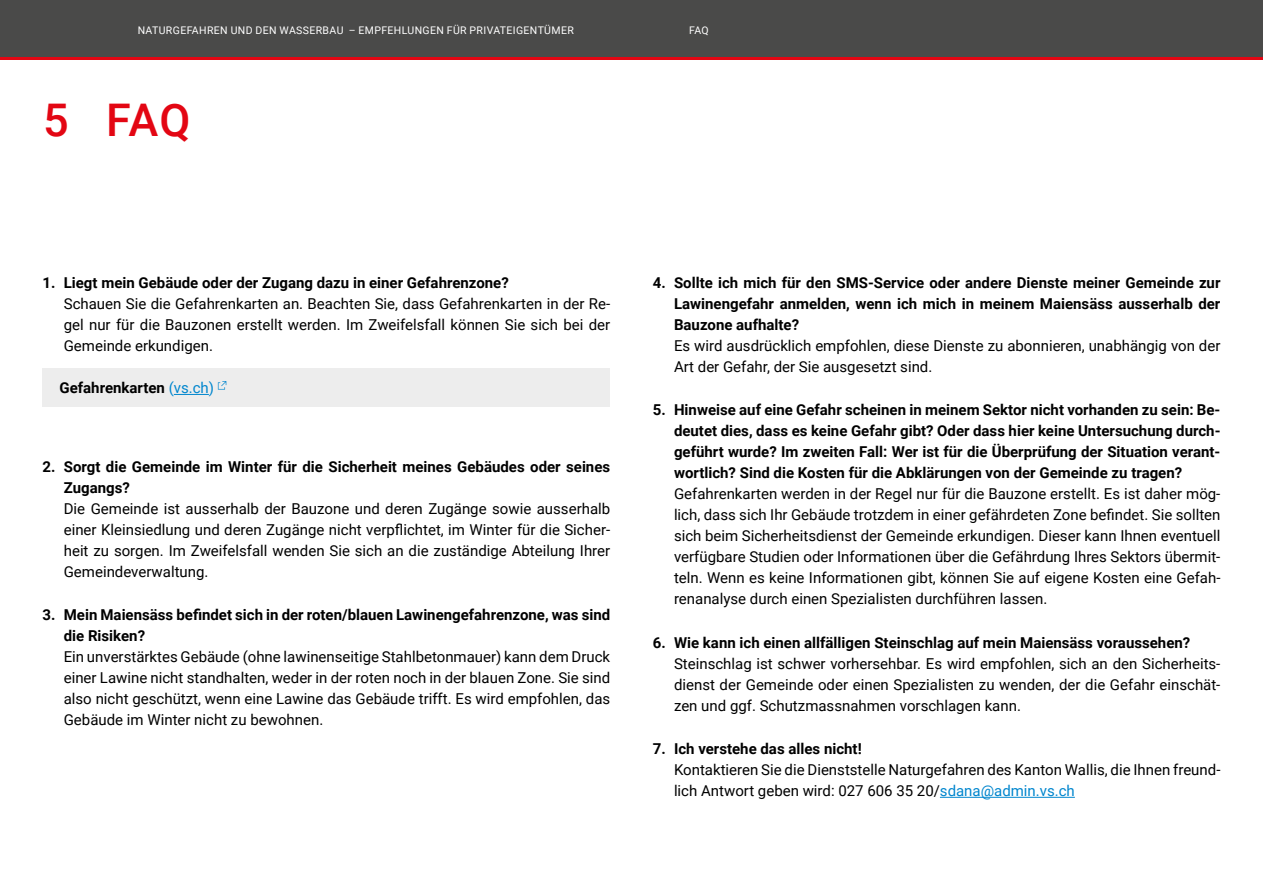
<style>
.page{position:relative;width:1263px;height:893px;background:#fff}
.page>*{position:absolute;margin:0;border:0;box-sizing:border-box;transform-origin:0 0}
.t1{font:500 45px "Roboto";color:#e30613}
.t2{font:15px/21px "Roboto";color:#000;text-align:justify}
.t3{font:700 15px/21px "Roboto";color:#000}
.t4{font:10.5px "Roboto";letter-spacing:.035em;color:#fff}
.s1{font-weight:400;color:#0086ce}
.s2{color:#0086ce}
</style>
<div class="page">
<div style="left:43px;top:369px;width:567px;height:38px;background:#ededed"></div>
<hr style="left:174px;top:394px;width:35px;height:1px;background:#0086ce">
<svg style="left:218px;top:381px;width:8px;height:9px"></svg>
<hr style="left:940px;top:797px;width:135px;height:1px;background:#0086ce">
<div style="left:0;top:0;width:1263px;height:60px;background:#4a4a49"></div>
<hr style="left:0;top:57px;width:1263px;height:3px;background:#e30613">
<p class="t4" style="left:138px;top:23px;width:438px">NATURGEFAHREN UND DEN WASSERBAU – EMPFEHLUNGEN FÜR PRIVATEIGENTÜMER</p>
<p class="t4" style="left:689px;top:23px;width:21px">FAQ</p>
<h1 class="t1" style="left:43px;top:88px;width:149px">5 FAQ</h1>
<p class="t3" style="left:43px;top:271px;width:468px">1. Liegt mein Gebäude oder der Zugang dazu in einer Gefahrenzone?</p>
<p class="t2" style="left:64px;top:292px;width:548px">Schauen Sie die Gefahrenkarten an. Beachten Sie, dass Gefahrenkarten in der Re&shy;gel nur für die Bauzonen erstellt werden. Im Zweifelsfall können Sie sich bei der Gemeinde erkundigen.</p>
<p class="t3" style="left:60px;top:377px;width:156px">Gefahrenkarten <span class="s1">(vs.ch)</span></p>
<p class="t3" style="left:64px;top:455px;width:548px;text-indent:-21px">2. Sorgt die Gemeinde im Winter für die Sicherheit meines Gebäudes oder seines<br>Zugangs?</p>
<p class="t2" style="left:64px;top:497px;width:548px">Die Gemeinde ist ausserhalb der Bauzone und deren Zugänge sowie ausserhalb einer Kleinsiedlung und deren Zugänge nicht verpflichtet, im Winter für die Sicher&shy;heit zu sorgen. Im Zweifelsfall wenden Sie sich an die zuständige Abteilung Ihrer Gemeindeverwaltung.</p>
<p class="t3" style="left:64px;top:604px;width:548px;text-indent:-21px">3. Mein Maiensäss befindet sich in der roten/blauen Lawinengefahrenzone, was sind die Risiken?</p>
<p class="t2" style="left:64px;top:646px;width:548px">Ein unverstärktes Gebäude (ohne lawinenseitige Stahlbetonmauer) kann dem Druck einer Lawine nicht standhalten, weder in der roten noch in der blauen Zone. Sie sind also nicht geschützt, wenn eine Lawine das Gebäude trifft. Es wird empfohlen, das Gebäude im Winter nicht zu bewohnen.</p>
<p class="t3" style="left:674px;top:271px;width:548px;text-align:justify;text-indent:-21px">4. Sollte ich mich für den SMS-Service oder andere Dienste meiner Gemeinde zur Lawinengefahr anmelden, wenn ich mich in meinem Maiensäss ausserhalb der Bauzone aufhalte?</p>
<p class="t2" style="left:674px;top:334px;width:548px">Es wird ausdrücklich empfohlen, diese Dienste zu abonnieren, unabhängig von der<br>Art der Gefahr, der Sie ausgesetzt sind.</p>
<p class="t3" style="left:674px;top:399px;width:548px;text-align:justify;text-indent:-21px">5. Hinweise auf eine Gefahr scheinen in meinem Sektor nicht vorhanden zu sein: Be&shy;deutet dies, dass es keine Gefahr gibt? Oder dass hier keine Untersuchung durch&shy;geführt wurde? Im zweiten Fall: Wer ist für die Überprüfung der Situation verant&shy;wortlich? Sind die Kosten für die Abklärungen von der Gemeinde zu tragen?</p>
<p class="t2" style="left:674px;top:483px;width:548px">Gefahrenkarten werden in der Regel nur für die Bauzone erstellt. Es ist daher mög&shy;lich, dass sich Ihr Gebäude trotzdem in einer gefährdeten Zone befindet. Sie sollten sich beim Sicherheitsdienst der Gemeinde erkundigen. Dieser kann Ihnen eventuell verfügbare Studien oder Informationen über die Gefährdung Ihres Sektors übermit&shy;teln. Wenn es keine Informationen gibt, können Sie auf eigene Kosten eine Gefah&shy;renanalyse durch einen Spezialisten durchführen lassen.</p>
<p class="t3" style="left:653px;top:631px;width:539px">6. Wie kann ich einen allfälligen Steinschlag auf mein Maiensäss voraussehen?</p>
<p class="t2" style="left:674px;top:652px;width:548px">Steinschlag ist schwer vorhersehbar. Es wird empfohlen, sich an den Sicherheits&shy;dienst der Gemeinde oder einen Spezialisten zu wenden, der die Gefahr einschät&shy;zen und ggf. Schutzmassnahmen vorschlagen kann.</p>
<p class="t3" style="left:653px;top:738px;width:211px">7. Ich verstehe das alles nicht!</p>
<p class="t2" style="left:674px;top:759px;width:548px">Kontaktieren Sie die Dienststelle Naturgefahren des Kanton Wallis, die Ihnen freund&shy;lich Antwort geben wird: 027 606 35 20/<span class="s2">sdana@admin.vs.ch</span></p>
</div>
